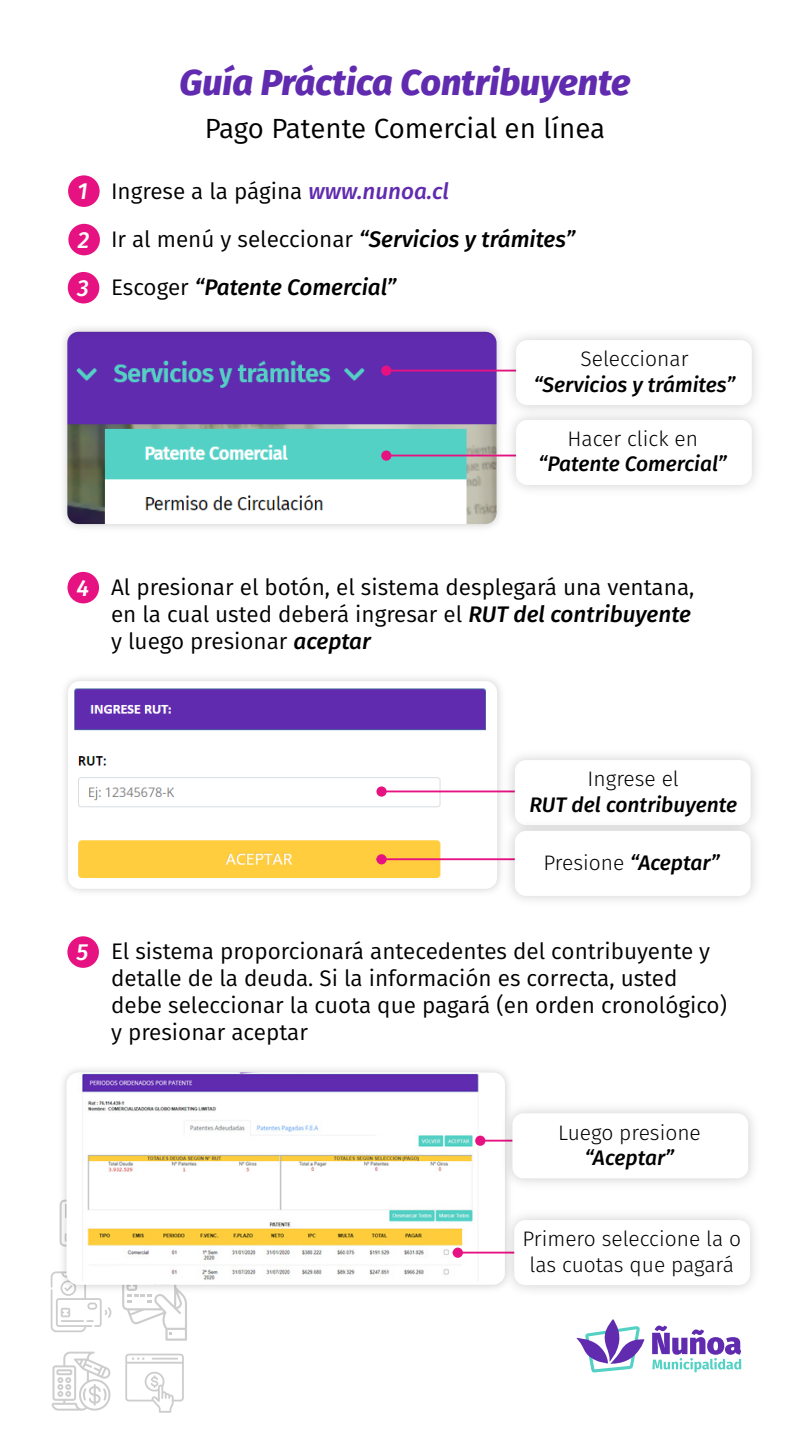
<style>
.page{position:relative;width:810px;height:1440px;background:#fff}
.page>*{position:absolute;margin:0;border:0;box-sizing:border-box;transform-origin:0 0}
.t1{font:italic 800 36px "Fira Sans";color:#602baf}
.t2{font:27.75px "Fira Sans";color:#000}
.t3{font:italic 500 23.25px "Fira Sans";color:#fff}
.t4{font:22.5px/27px "Fira Sans";color:#000}
.t5{font:italic 500 22.5px/48.2px "Fira Sans";color:#000}
.t6{font:300 21px/25.2px "Fira Sans";color:#000;text-align:center}
.t7{font:italic 500 21px "Fira Sans";color:#000}
.s1{font-weight:500;font-style:italic;color:#602baf}
.s2{font-size:23.25px;color:#fff}
.s3{font-weight:400;font-style:normal}
.s4{font-weight:500;font-style:italic}
.s5{font-weight:300;font-style:normal}
</style>
<div class="page">
<svg style="left:652px;top:1326px;width:89px;height:46px"></svg>
<svg style="left:576px;top:1319px;width:68px;height:54px"></svg>
<svg style="left:122px;top:1297px;width:65px;height:44px"></svg>
<svg style="left:51px;top:1352px;width:60px;height:59px"></svg>
<svg style="left:125px;top:1354px;width:59px;height:59px"></svg>
<svg style="left:51px;top:1272px;width:60px;height:60px"></svg>
<img style="left:67px;top:332px;width:430px;height:192px">
<hr style="left:385px;top:370px;width:211px;height:2px;background:#e71282">
<img style="left:499px;top:334px;width:257px;height:69px">
<div style="left:516px;top:340px;width:236px;height:65px;background:#fff;border-radius:11px"></div>
<div style="left:381px;top:366px;width:10px;height:10px;background:#e71282;border-radius:50%"></div>
<hr style="left:385px;top:455px;width:211px;height:1px;background:#e71282">
<div style="left:381px;top:451px;width:10px;height:10px;background:#e71282;border-radius:50%"></div>
<div style="left:516px;top:420px;width:236px;height:65px;background:#fff;border-radius:11px"></div>
<img style="left:68px;top:681px;width:429px;height:208px">
<hr style="left:380px;top:791px;width:211px;height:1px;background:#e71282">
<div style="left:376px;top:786px;width:11px;height:11px;background:#e71282;border-radius:50%"></div>
<hr style="left:376px;top:858px;width:215px;height:2px;background:#e71282">
<div style="left:376px;top:854px;width:11px;height:10px;background:#e71282;border-radius:50%"></div>
<img style="left:498px;top:743px;width:258px;height:71px">
<div style="left:515px;top:760px;width:236px;height:65px;background:#fff;border-radius:11px"></div>
<img style="left:498px;top:814px;width:258px;height:86px">
<div style="left:515px;top:831px;width:236px;height:65px;background:#fff;border-radius:11px"></div>
<img style="left:54px;top:1069px;width:455px;height:228px">
<svg style="left:67px;top:1073px;width:438px;height:212px"></svg>
<img style="left:77px;top:1073px;width:403px;height:209px">
<div style="left:91px;top:1247px;width:26px;height:11px;background:#fff"></div>
<div style="left:91px;top:1268px;width:31px;height:10px;background:#fff"></div>
<hr style="left:479px;top:1140px;width:211px;height:2px;background:#e71282">
<div style="left:475px;top:1136px;width:10px;height:10px;background:#e71282;border-radius:50%"></div>
<hr style="left:453px;top:1252px;width:215px;height:2px;background:#e71282">
<div style="left:453px;top:1248px;width:10px;height:10px;background:#e71282;border-radius:50%"></div>
<img style="left:497px;top:1203px;width:257px;height:94px">
<div style="left:514px;top:1220px;width:236px;height:65px;background:#fff;border-radius:11px"></div>
<img style="left:496px;top:1096px;width:257px;height:99px">
<div style="left:512px;top:1113px;width:236px;height:65px;background:#fff;border-radius:11px"></div>
<div style="left:68px;top:175px;width:32px;height:32px;background:#e71282;border-radius:50%"></div>
<div style="left:68px;top:224px;width:32px;height:31px;background:#e71282;border-radius:50%"></div>
<div style="left:68px;top:272px;width:31px;height:31px;background:#e71282;border-radius:50%"></div>
<div style="left:67px;top:572px;width:32px;height:31px;background:#e71282;border-radius:50%"></div>
<div style="left:67px;top:936px;width:32px;height:32px;background:#e71282;border-radius:50%"></div>
<h1 class="t1" style="left:179px;top:51px;width:453px">Guía Práctica Contribuyente</h1>
<p class="t2" style="left:205px;top:108px;width:402px">Pago Patente Comercial en línea</p>
<p class="t4" style="left:111px;top:177px;width:340px">Ingrese a la página <span class="s1">www.nunoa.cl</span></p>
<p class="t3" style="left:78px;top:172px;width:12px">1</p>
<p class="t5" style="left:77px;top:214px;width:500px"><span class="s2">2</span> <span class="s3">Ir al menú y seleccionar</span> “Servicios y trámites”<br><span class="s2">3</span> <span class="s3">Escoger</span> “Patente Comercial”</p>
<p class="t6" style="left:580px;top:346px;width:110px">Seleccionar</p>
<p class="t7" style="left:534px;top:367px;width:203px">“Servicios y trámites”</p>
<p class="t6" style="left:567px;top:426px;width:132px">Hacer click en</p>
<p class="t7" style="left:539px;top:447px;width:190px">“Patente Comercial”</p>
<p class="t3" style="left:76px;top:569px;width:14px">4</p>
<p class="t4" style="left:111px;top:573px;width:585px">Al presionar el botón, el sistema desplegará una ventana, en la cual usted deberá ingresar el <span class="s4">RUT del contribuyente </span>y luego presionar <span class="s4">aceptar</span></p>
<p class="t6" style="left:588px;top:766px;width:93px">Ingrese el</p>
<p class="t7" style="left:529px;top:787px;width:209px">RUT del contribuyente</p>
<p class="t7" style="left:543px;top:846px;width:178px"><span class="s5">Presione</span> “Aceptar”</p>
<p class="t3" style="left:77px;top:933px;width:13px">5</p>
<p class="t4" style="left:111px;top:938px;width:617px">El sistema proporcionará antecedentes del contribuyente y detalle de la deuda. Si la información es correcta, usted debe seleccionar la cuota que pagará (en orden cronológico) y presionar aceptar</p>
<p class="t6" style="left:558px;top:1120px;width:144px">Luego presione</p>
<p class="t7" style="left:585px;top:1141px;width:91px">“Aceptar”</p>
<p class="t6" style="left:522px;top:1226px;width:220px">Primero seleccione la o las cuotas que pagará</p>
</div>
